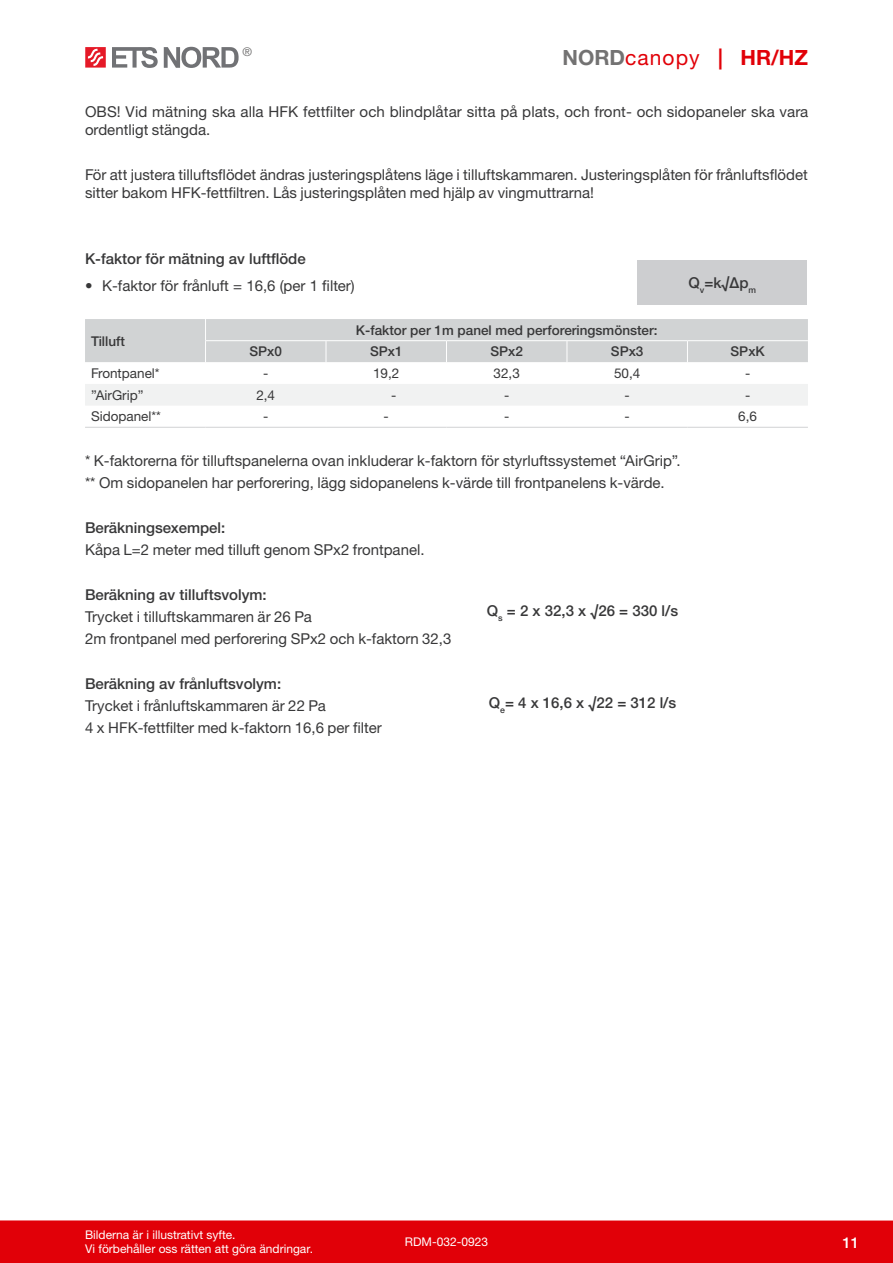
<style>
.page{position:relative;width:893px;height:1263px;background:#fff}
.page>*{position:absolute;margin:0;border:0;box-sizing:border-box;transform-origin:0 0}
.t1{font:21px "Helvetica Neue LTW1 G";letter-spacing:.05em;color:#e10008}
.Tekst{font:15px/18px "Helvetica Neue LTW1 G";color:#383839}
.Näidis{font:500 15px "Helvetica Neue LTW1 G";color:#383839}
.t2{font:500 15px "Helvetica Neue LTW1 G";color:#fff}
.Tabeli_päis{font:500 13.5px "Helvetica Neue LTW1 G";color:#383839}
.Tabeltekst{font:13.5px "Helvetica Neue LTW1 G";color:#383839}
.t3{font:12px/14.4px "Helvetica Neue LTW1 G";color:#fff}
.t4{font:12px "Helvetica Neue LTW1 G";color:#737272}
.s1{font-weight:700;color:#737272}
.s2{font-weight:700}
</style>
<div class="page">
<div style="left:0;top:1220px;width:893px;height:43px;background:#e10008"></div>
<svg style="left:85px;top:47px;width:21px;height:21px"></svg>
<svg style="left:112px;top:47px;width:46px;height:21px"></svg>
<svg style="left:164px;top:47px;width:75px;height:21px"></svg>
<svg style="left:86px;top:426px;width:721px;height:1px"></svg>
<div style="left:85px;top:384px;width:723px;height:21px;background:#f1f2f2"></div>
<div style="left:85px;top:319px;width:723px;height:43px;background:#d1d3d4"></div>
<hr style="left:85px;top:427px;width:121px;height:1px;background:#d1d3d4">
<hr style="left:206px;top:427px;width:120px;height:1px;background:#d1d3d4">
<hr style="left:326px;top:427px;width:120px;height:1px;background:#d1d3d4">
<hr style="left:446px;top:427px;width:121px;height:1px;background:#d1d3d4">
<hr style="left:567px;top:427px;width:120px;height:1px;background:#d1d3d4">
<hr style="left:687px;top:427px;width:121px;height:1px;background:#d1d3d4">
<div style="left:638px;top:260px;width:169px;height:44px;background:#cdced0"></div>
<p class="t4" style="left:243px;top:44px;width:11px">®</p>
<h1 class="t1" style="left:563px;top:44px;width:247px"><span class="s1">NORD</span>canopy <span class="s2">| HR/HZ</span></h1>
<p class="Tekst" style="left:85px;top:103px;width:725px">OBS! Vid mätning ska alla HFK fettfilter och blindplåtar sitta på plats, och front- och sidopaneler ska vara ordentligt stängda.</p>
<p class="Tekst" style="left:85px;top:165px;width:724px">För att justera tilluftsflödet ändras justeringsplåtens läge i tilluftskammaren. Justeringsplåten för frånluftsflödet sitter bakom HFK-fettfiltren. Lås justeringsplåten med hjälp av vingmuttrarna!</p>
<p class="Näidis" style="left:85px;top:250px;width:222px">K-faktor för mätning av luftflöde</p>
<p class="Tekst" style="left:85px;top:276px;width:271px">• K-faktor för frånluft = 16,6 (per 1 filter)</p>
<p class="Näidis" style="left:689px;top:273px;width:69px">Q<sub>v</sub>=k√∆p<sub>m</sub></p>
<p class="Tabeli_päis" style="left:91px;top:333px;width:35px">Tilluft</p>
<p class="Tabeli_päis" style="left:356px;top:322px;width:303px">K-faktor per 1m panel med perforeringsmönster:</p>
<p class="Tabeli_päis" style="left:249px;top:343px;width:34px">SPx0</p>
<p class="Tabeli_päis" style="left:370px;top:343px;width:34px">SPx1</p>
<p class="Tabeli_päis" style="left:490px;top:343px;width:34px">SPx2</p>
<p class="Tabeli_päis" style="left:611px;top:343px;width:34px">SPx3</p>
<p class="Tabeli_päis" style="left:731px;top:343px;width:36px">SPxK</p>
<p class="Tabeltekst" style="left:91px;top:365px;width:70px">Frontpanel*</p>
<p class="Tabeltekst" style="left:263px;top:365px;width:7px">-</p>
<p class="Tabeltekst" style="left:373px;top:365px;width:28px">19,2</p>
<p class="Tabeltekst" style="left:494px;top:365px;width:28px">32,3</p>
<p class="Tabeltekst" style="left:614px;top:365px;width:28px">50,4</p>
<p class="Tabeltekst" style="left:745px;top:365px;width:7px">-</p>
<p class="Tabeltekst" style="left:91px;top:386px;width:54px">”AirGrip”</p>
<p class="Tabeltekst" style="left:256px;top:386px;width:20px">2,4</p>
<p class="Tabeltekst" style="left:391px;top:386px;width:7px">-</p>
<p class="Tabeltekst" style="left:504px;top:386px;width:7px">-</p>
<p class="Tabeltekst" style="left:625px;top:386px;width:7px">-</p>
<p class="Tabeltekst" style="left:745px;top:386px;width:7px">-</p>
<p class="Tabeltekst" style="left:91px;top:408px;width:72px">Sidopanel**</p>
<p class="Tabeltekst" style="left:263px;top:408px;width:7px">-</p>
<p class="Tabeltekst" style="left:384px;top:408px;width:7px">-</p>
<p class="Tabeltekst" style="left:504px;top:408px;width:7px">-</p>
<p class="Tabeltekst" style="left:625px;top:408px;width:7px">-</p>
<p class="Tabeltekst" style="left:738px;top:408px;width:20px">6,6</p>
<p class="Tekst" style="left:85px;top:452px;width:597px">* K-faktorerna för tilluftspanelerna ovan inkluderar k-faktorn för styrluftssystemet “AirGrip”.</p>
<p class="Tekst" style="left:85px;top:474px;width:581px">** Om sidopanelen har perforering, lägg sidopanelens k-värde till frontpanelens k-värde.</p>
<p class="Näidis" style="left:85px;top:518px;width:142px">Beräkningsexempel:</p>
<p class="Tekst" style="left:85px;top:541px;width:341px">Kåpa L=2 meter med tilluft genom SPx2 frontpanel.</p>
<p class="Näidis" style="left:85px;top:585px;width:183px">Beräkning av tilluftsvolym:</p>
<p class="Tekst" style="left:85px;top:607px;width:228px">Trycket i tilluftskammaren är 26 Pa</p>
<p class="Tekst" style="left:85px;top:630px;width:368px">2m frontpanel med perforering SPx2 och k-faktorn 32,3</p>
<p class="Näidis" style="left:85px;top:674px;width:198px">Beräkning av frånluftsvolym:</p>
<p class="Tekst" style="left:85px;top:696px;width:242px">Trycket i frånluftskammaren är 22 Pa</p>
<p class="Tekst" style="left:85px;top:719px;width:298px">4 x HFK-fettfilter med k-faktorn 16,6 per filter</p>
<p class="Näidis" style="left:487px;top:601px;width:193px">Q<sub>s</sub> = 2 x 32,3 x √26 = 330 l/s</p>
<p class="Näidis" style="left:489px;top:694px;width:189px">Q<sub>e</sub>= 4 x 16,6 x √22 = 312 l/s</p>
<p class="t3" style="left:85px;top:1227px;width:230px">Bilderna är i illustrativt syfte.<br>Vi förbehåller oss rätten att göra ändringar.</p>
<p class="t3" style="left:405px;top:1235px;width:85px">RDM-032-0923</p>
<p class="t2" style="left:842px;top:1233px;width:18px">11</p>
</div>
